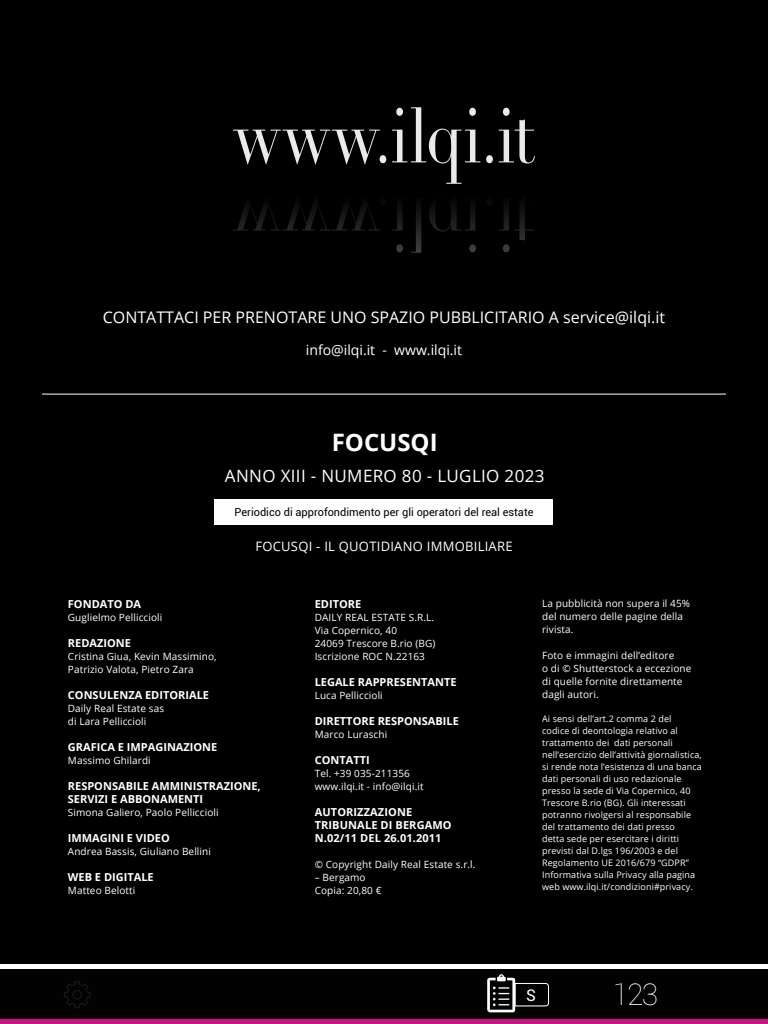
<style>
.page{position:relative;width:768px;height:1024px;background:#fff}
.page>*{position:absolute;margin:0;border:0;box-sizing:border-box;transform-origin:0 0}
.t1{font:100 30px "Roboto";color:#fff}
.t2{font:700 24px "Open Sans";color:#fff}
.t3{font:17px "Open Sans";letter-spacing:.02em;color:#fff}
.t4{font:16px "Open Sans";color:#fff}
.t5{font:16px "Roboto";color:#fff}
.t6{font:14px "Open Sans";color:#fff}
.t7{font:13px "Open Sans";letter-spacing:.02em;color:#fff}
.t8{font:700 11px/13px "Open Sans";color:#fff}
.t9{font:11px "Roboto";color:#000}
.t10{font:10px/13px "Open Sans";letter-spacing:.01em;color:#fff}
.t11{font:9px/12px "Open Sans";letter-spacing:.01em;color:#fff}
</style>
<div class="page">
<div style="left:0;top:0;width:768px;height:964px;background:#000"></div>
<hr style="left:42px;top:394px;width:684px;height:1px;background:#fff">
<svg style="left:233px;top:107px;width:302px;height:146px"></svg>
<div style="left:214px;top:499px;width:340px;height:26px;background:#fff"></div>
<div style="left:0;top:969px;width:768px;height:50px;background:#000"></div>
<div style="left:0;top:1019px;width:768px;height:5px;background:#c81583"></div>
<svg style="left:487px;top:974px;width:62px;height:38px"></svg>
<h3 class="t4" style="left:103px;top:306px;width:564px">CONTATTACI PER PRENOTARE UNO SPAZIO PUBBLICITARIO A service@ilqi.it</h3>
<h3 class="t6" style="left:306px;top:340px;width:158px">info@ilqi.it - www.ilqi.it</h3>
<h2 class="t2" style="left:332px;top:425px;width:107px">FOCUSQI</h2>
<h3 class="t3" style="left:225px;top:464px;width:321px">ANNO XIII - NUMERO 80 - LUGLIO 2023</h3>
<p class="t9" style="left:235px;top:506px;width:300px">Periodico di approfondimento per gli operatori del real estate</p>
<h3 class="t7" style="left:255px;top:537px;width:259px">FOCUSQI - IL QUOTIDIANO IMMOBILIARE</h3>
<p class="t8" style="left:68px;top:598px;width:75px">FONDATO DA</p>
<p class="t10" style="left:68px;top:611px;width:96px">Guglielmo Pelliccioli</p>
<p class="t8" style="left:68px;top:637px;width:65px">REDAZIONE</p>
<p class="t10" style="left:68px;top:650px;width:150px">Cristina Giua, Kevin Massimino,<br>Patrizio Valota, Pietro Zara</p>
<p class="t8" style="left:68px;top:689px;width:143px">CONSULENZA EDITORIALE</p>
<p class="t10" style="left:68px;top:702px;width:98px">Daily Real Estate sas di Lara Pelliccioli</p>
<p class="t8" style="left:68px;top:741px;width:151px">GRAFICA E IMPAGINAZIONE</p>
<p class="t10" style="left:68px;top:754px;width:84px">Massimo Ghilardi</p>
<p class="t8" style="left:68px;top:780px;width:194px">RESPONSABILE AMMINISTRAZIONE,<br>SERVIZI E ABBONAMENTI</p>
<p class="t10" style="left:68px;top:806px;width:152px">Simona Galiero, Paolo Pelliccioli</p>
<p class="t8" style="left:68px;top:832px;width:103px">IMMAGINI E VIDEO</p>
<p class="t10" style="left:68px;top:845px;width:145px">Andrea Bassis, Giuliano Bellini</p>
<p class="t8" style="left:68px;top:871px;width:87px">WEB E DIGITALE</p>
<p class="t10" style="left:68px;top:884px;width:69px">Matteo Belotti</p>
<p class="t8" style="left:315px;top:597px;width:48px">EDITORE</p>
<p class="t10" style="left:315px;top:610px;width:122px">DAILY REAL ESTATE S.R.L.<br>Via Copernico, 40<br>24069 Trescore B.rio (BG)<br>Iscrizione ROC N.22163</p>
<p class="t8" style="left:315px;top:675px;width:143px">LEGALE RAPPRESENTANTE</p>
<p class="t10" style="left:315px;top:688px;width:70px">Luca Pelliccioli</p>
<p class="t8" style="left:315px;top:714px;width:146px">DIRETTORE RESPONSABILE</p>
<p class="t10" style="left:315px;top:727px;width:74px">Marco Luraschi</p>
<p class="t8" style="left:315px;top:753px;width:57px">CONTATTI</p>
<p class="t10" style="left:315px;top:766px;width:110px">Tel. +39 035-211356 www.ilqi.it - info@ilqi.it</p>
<p class="t8" style="left:315px;top:805px;width:138px">AUTORIZZAZIONE<br>TRIBUNALE DI BERGAMO<br>N.02/11 DEL 26.01.2011</p>
<p class="t10" style="left:315px;top:857px;width:162px">© Copyright Daily Real Estate s.r.l.</p>
<p class="t10" style="left:315px;top:870px;width:68px">– Bergamo<br>Copia: 20,80 €</p>
<p class="t10" style="left:542px;top:596px;width:150px">La pubblicità non supera il 45% del numero delle pagine della rivista.</p>
<p class="t10" style="left:542px;top:648px;width:151px">Foto e immagini dell’editore<br>o di © Shutterstock a eccezione di quelle fornite direttamente dagli autori.</p>
<p class="t11" style="left:542px;top:712px;width:161px">Ai sensi dell’art.2 comma 2 del<br>codice di deontologia relativo al trattamento dei dati personali nell’esercizio dell’attività giornalistica, si rende nota l’esistenza di una banca dati personali di uso redazionale presso la sede di Via Copernico, 40<br>Trescore B.rio (BG). Gli interessati potranno rivolgersi al responsabile del trattamento dei dati presso<br>detta sede per esercitare i diritti previsti dal D.lgs 196/2003 e del Regolamento UE 2016/679 “GDPR” Informativa sulla Privacy alla pagina web www.ilqi.it/condizioni#privacy.</p>
<h3 class="t5" style="left:526px;top:986px;width:11px">S</h3>
<h1 class="t1" style="left:613px;top:977px;width:47px">123</h1>
</div>
